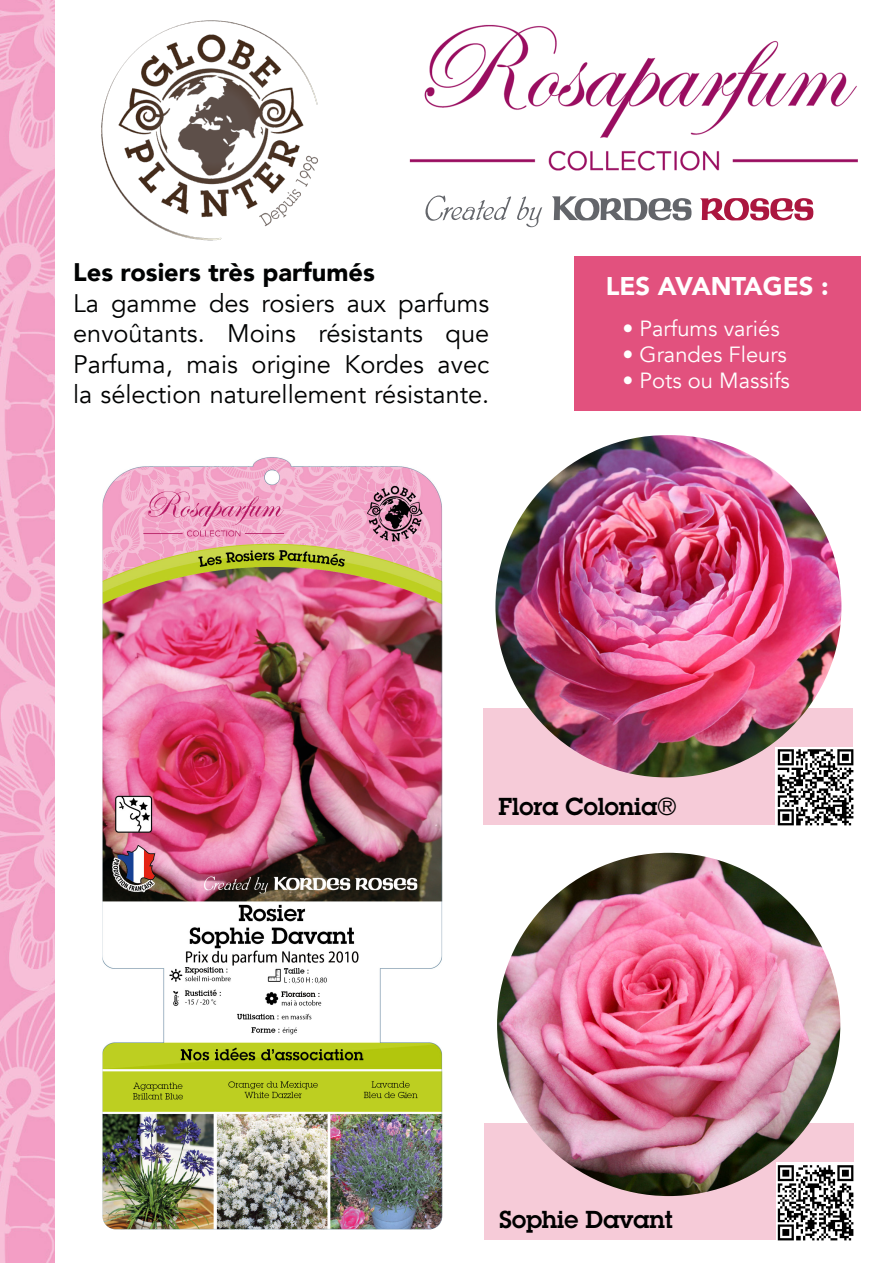
<style>
.page{position:relative;width:893px;height:1263px;background:#fff}
.page>*{position:absolute;margin:0;border:0;box-sizing:border-box;transform-origin:0 0}
.t1{font:900 25.5px "Avenir";color:#fff}
.t2{font:25.35px/30.5px "Avenir";color:#010202}
.t3{font:900 25.35px "Avenir";color:#010202}
.t4{font:600 24px "Lubalin Graph Std";color:#000}
.t5{font:21.9px "Avenir";color:#fff}
</style>
<div class="page">
<img style="left:0;top:0;width:54px;height:1263px">
<div style="left:484px;top:1123px;width:369px;height:117px;background:#f6cbd8"></div>
<div style="left:484px;top:708px;width:369px;height:117px;background:#f6cbd8"></div>
<img style="left:102px;top:457px;width:340px;height:772px">
<img style="left:497px;top:853px;width:343px;height:343px;border-radius:172px">
<img style="left:495px;top:435px;width:346px;height:342px;border-radius:171px">
<img style="left:776px;top:747px;width:78px;height:79px">
<img style="left:776px;top:1163px;width:78px;height:78px">
<div style="left:574px;top:256px;width:286px;height:154px;background:#e2517e"></div>
<img style="left:409px;top:24px;width:449px;height:147px">
<svg style="left:425px;top:195px;width:86px;height:26px"></svg>
<svg style="left:517px;top:196px;width:25px;height:31px"></svg>
<svg style="left:552px;top:196px;width:139px;height:24px"></svg>
<svg style="left:700px;top:198px;width:113px;height:22px"></svg>
<img style="left:101px;top:20px;width:217px;height:221px">
<p class="t3" style="left:73px;top:251px;width:303px">Les rosiers très parfumés</p>
<p class="t2" style="left:73px;top:288px;width:418px">La gamme des rosiers aux parfums envoûtants. Moins résistants que</p>
<p class="t2" style="left:73px;top:349px;width:418px">Parfuma, mais origine Kordes avec la sélection naturellement résistante.</p>
<p class="t1" style="left:606px;top:264px;width:224px">LES AVANTAGES :</p>
<p class="t5" style="left:623px;top:315px;width:159px">• Parfums variés</p>
<p class="t5" style="left:623px;top:342px;width:166px">• Grandes Fleurs</p>
<p class="t5" style="left:623px;top:368px;width:169px">• Pots ou Massifs</p>
<p class="t4" style="left:498px;top:790px;width:180px">Flora Colonia®</p>
<p class="t4" style="left:500px;top:1204px;width:175px">Sophie Davant</p>
</div>
